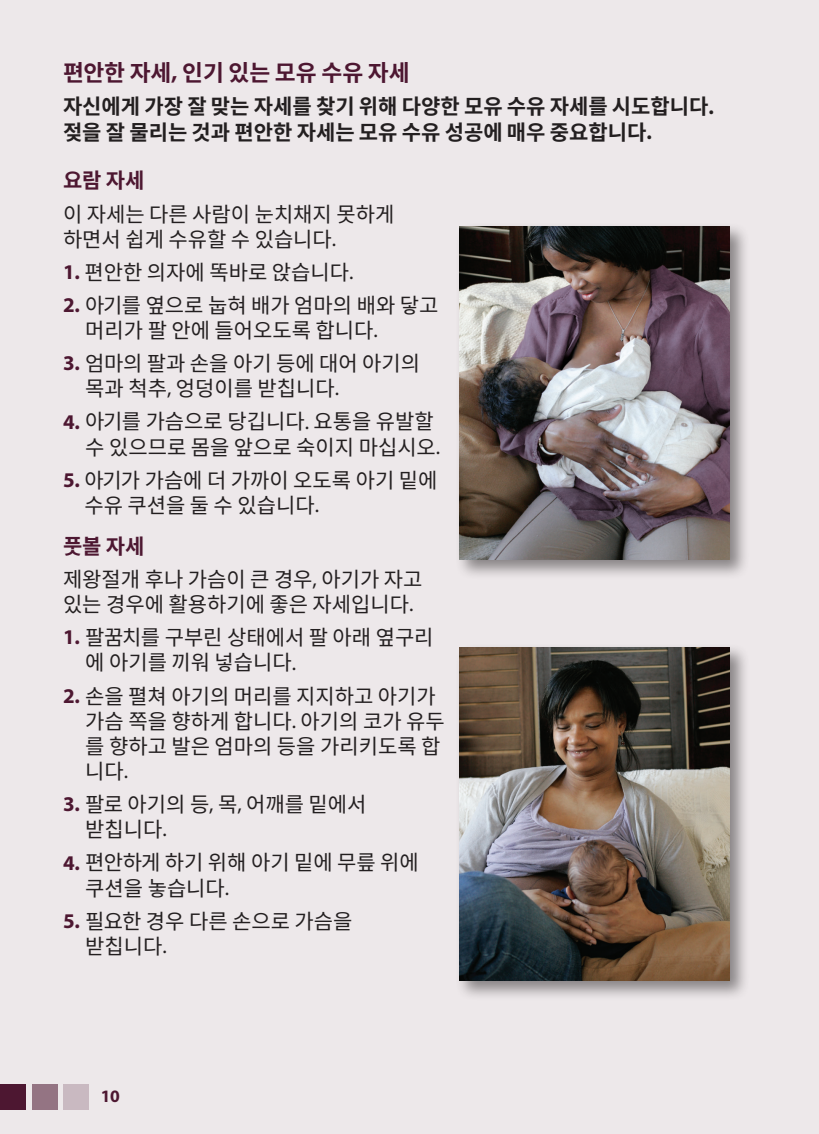
<style>
.page{position:relative;width:819px;height:1134px;background:#ede8ea}
.page>*{position:absolute;margin:0;border:0;box-sizing:border-box;transform-origin:0 0}
.t1{font:700 22.75px "Noto Sans CJ Kkr";color:#4d1731}
.t2{font:21px/25.2px "Noto Sans CJ Kkr";color:#231f20}
.t3{font:700 21px/25.2px "Noto Sans CJ Kkr";color:#231f20}
.t4{font:700 21px "Noto Sans CJ Kkr";color:#4d1731}
.t5{font:700 17.5px "Myriad Pro";color:#4d1731}
.s1{font-family:"Myriad Pro"}
.s2{font-family:"Myriad Pro";font-weight:700;color:#4d1731}
.s3{font-weight:700;color:#4d1731}
</style>
<div class="page">
<div style="left:0;top:1084px;width:26px;height:26px;background:#4d1731"></div>
<div style="left:32px;top:1084px;width:26px;height:26px;background:#947483"></div>
<div style="left:63px;top:1084px;width:26px;height:26px;background:#c9b9c1"></div>
<div style="left:455px;top:223px;width:295px;height:357px;background:#231f20;opacity:.5"></div>
<img style="left:459px;top:227px;width:270px;height:332px">
<div style="left:455px;top:643px;width:295px;height:358px;background:#231f20;opacity:.5"></div>
<img style="left:459px;top:648px;width:270px;height:332px">
<p class="t1" style="left:63px;top:60px;width:348px">편안한 자세<span class="s1">,</span> 인기 있는 모유 수유 자세</p>
<p class="t3" style="left:63px;top:95px;width:653px">자신에게 가장 잘 맞는 자세를 찾기 위해 다양한 모유 수유 자세를 시도합니다<span class="s1">. </span>젖을 잘 물리는 것과 편안한 자세는 모유 수유 성공에 매우 중요합니다<span class="s1">.</span></p>
<p class="t4" style="left:63px;top:169px;width:83px">요람 자세</p>
<p class="t2" style="left:63px;top:202px;width:333px">이 자세는 다른 사람이 눈치채지 못하게 하면서 쉽게 수유할 수 있습니다<span class="s1">.</span></p>
<p class="t2" style="left:63px;top:260px;width:290px"><span class="s2">1.</span> 편안한 의자에 똑바로 앉습니다<span class="s1">.</span></p>
<p class="t2" style="left:85px;top:293px;width:355px;text-indent:-22px"><span class="s2">2.</span> 아기를 옆으로 눕혀 배가 엄마의 배와 닿고 머리가 팔 안에 들어오도록 합니다<span class="s1">.</span></p>
<p class="t2" style="left:85px;top:351px;width:336px;text-indent:-22px"><span class="s2">3.</span> 엄마의 팔과 손을 아기 등에 대어 아기의 목과 척추<span class="s1">,</span> 엉덩이를 받칩니다<span class="s1">.</span></p>
<p class="t2" style="left:63px;top:410px;width:377px;text-align:right"><span class="s2">4.</span> 아기를 가슴으로 당깁니다<span class="s1">.</span> 요통을 유발할 수 있으므로 몸을 앞으로 숙이지 마십시오<span class="s1">.</span></p>
<p class="t2" style="left:84px;top:468px;width:355px;text-indent:-21px"><span class="s2">5.</span> 아기가 가슴에 더 가까이 오도록 아기 밑에 수유 쿠션을 둘 수 있습니다<span class="s1">.</span></p>
<p class="t2" style="left:63px;top:530px;width:361px;line-height:33.1px"><span class="s3">풋볼 자세<br></span>제왕절개 후나 가슴이 큰 경우<span class="s1">,</span> 아기가 자고</p>
<p class="t2" style="left:63px;top:592px;width:350px">있는 경우에 활용하기에 좋은 자세입니다<span class="s1">.</span></p>
<p class="t2" style="left:85px;top:625px;width:350px;text-indent:-22px"><span class="s2">1.</span> 팔꿈치를 구부린 상태에서 팔 아래 옆구리 에 아기를 끼워 넣습니다<span class="s1">.</span></p>
<p class="t2" style="left:85px;top:684px;width:361px;text-indent:-22px"><span class="s2">2.</span> 손을 펼쳐 아기의 머리를 지지하고 아기가 가슴 쪽을 향하게 합니다<span class="s1">.</span> 아기의 코가 유두 를 향하고 발은 엄마의 등을 가리키도록 합 니다<span class="s1">.</span></p>
<p class="t2" style="left:85px;top:792px;width:283px;text-indent:-22px"><span class="s2">3.</span> 팔로 아기의 등<span class="s1">,</span> 목<span class="s1">,</span> 어깨를 밑에서 받칩니다<span class="s1">.</span></p>
<p class="t2" style="left:85px;top:851px;width:335px;text-indent:-22px"><span class="s2">4.</span> 편안하게 하기 위해 아기 밑에 무릎 위에 쿠션을 놓습니다<span class="s1">.</span></p>
<p class="t2" style="left:85px;top:909px;width:269px;text-indent:-22px"><span class="s2">5.</span> 필요한 경우 다른 손으로 가슴을 받칩니다<span class="s1">.</span></p>
<p class="t5" style="left:101px;top:1084px;width:20px">10</p>
</div>
